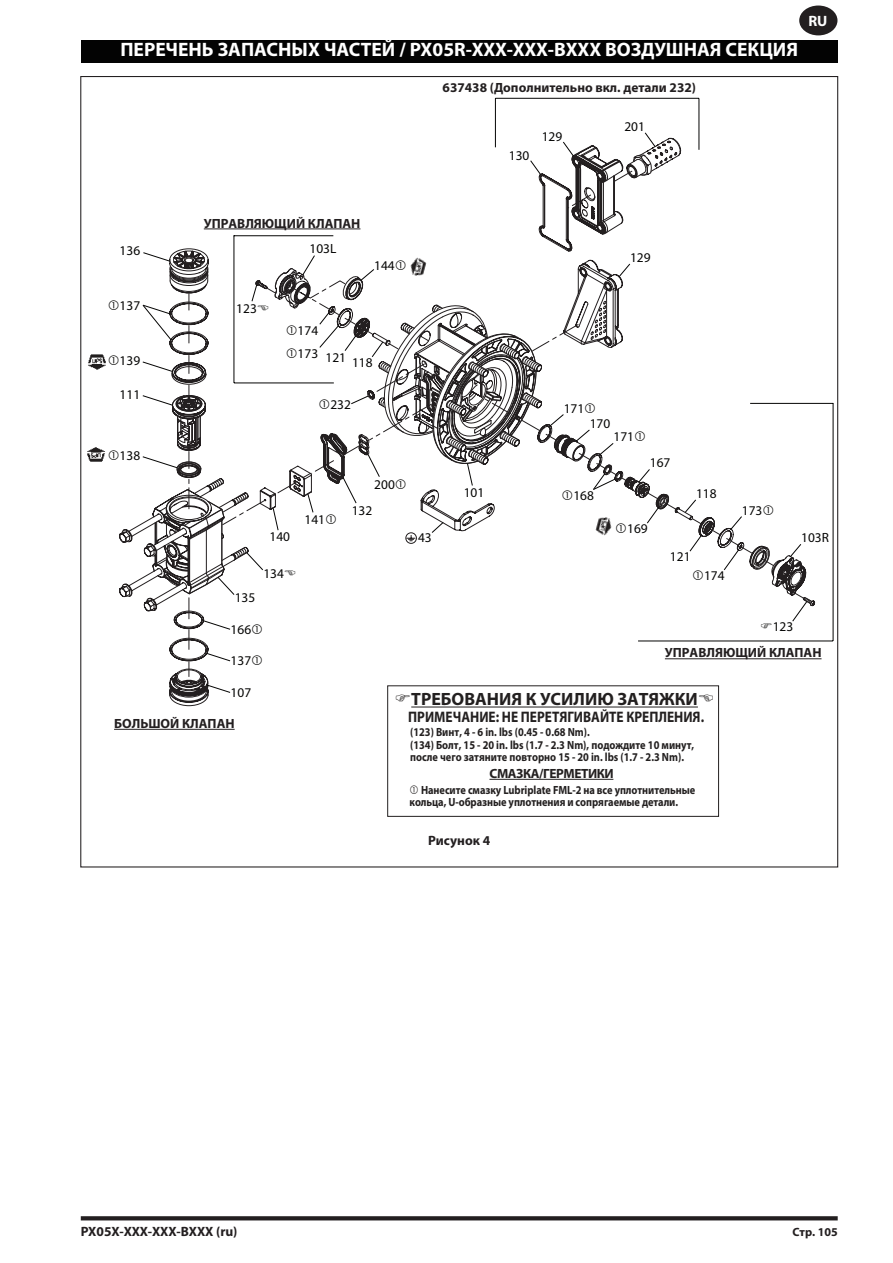
<style>
.page{position:relative;width:893px;height:1263px;background:#fff}
.page>*{position:absolute;margin:0;border:0;box-sizing:border-box;transform-origin:0 0}
.t1{font:700 19.5px "Myriad Pro";color:#fff}
.t2{font:700 17.85px "Myriad Pro";color:#232020}
.t3{font:700 15.3px "Myriad Pro";color:#232020;scale:.87 1}
.t4{font:700 15px "Myriad Pro";color:#fff}
.t5{font:700 13.5px "Myriad Pro";color:#231f20}
.t6{font:13.35px "Myriad Pro";color:#050504}
.t7{font:700 13.35px "Myriad Pro";color:#231f20}
.t8{font:700 13.35px "Myriad Pro";letter-spacing:-.03em;color:#232020}
.t9{font:700 12px "Myriad Pro";color:#231f20}
.t10{font:700 11.85px/12.5px "Myriad Pro";letter-spacing:-.005em;color:#232020;scale:.87 1}
</style>
<div class="page">
<svg style="left:81px;top:1216px;width:757px;height:4px;background:#2e2b2c"></svg>
<div style="left:799px;top:6px;width:38px;height:29px;background:#231f20;border-radius:50%"></div>
<div style="left:81px;top:40px;width:757px;height:22px;background:#030303"></div>
<img style="left:88px;top:354px;width:18px;height:16px">
<img style="left:87px;top:447px;width:18px;height:15px">
<hr style="left:665px;top:658px;width:156px;height:1px;background:#231f20">
<hr style="left:833px;top:403px;width:1px;height:238px;background:#050504">
<hr style="left:750px;top:403px;width:83px;height:1px;background:#050504">
<hr style="left:638px;top:641px;width:195px;height:1px;background:#050504">
<hr style="left:114px;top:729px;width:121px;height:1px;background:#231f20">
<hr style="left:489px;top:779px;width:124px;height:1px;background:#232020">
<hr style="left:411px;top:706px;width:287px;height:1px;background:#232020">
<div style="left:387px;top:686px;width:332px;height:130px;border:1px solid #232020"></div>
<svg style="left:119px;top:98px;width:692px;height:608px"></svg>
<h1 class="t1" style="left:120px;top:37px;width:679px">ПЕРЕЧЕНЬ ЗАПАСНЫХ ЧАСТЕЙ / PX05R-XXX-XXX-BXXX ВОЗДУШНАЯ СЕКЦИЯ</h1>
<p class="t7" style="left:443px;top:79px;width:255px">637438 (Дополнительно вкл. детали 232)</p>
<p class="t6" style="left:509px;top:147px;width:22px">130</p>
<p class="t6" style="left:542px;top:129px;width:22px">129</p>
<p class="t6" style="left:624px;top:118px;width:22px">201</p>
<p class="t4" style="left:808px;top:11px;width:21px">RU</p>
<p class="t7" style="left:204px;top:214px;width:158px">УПРАВЛЯЮЩИЙ КЛАПАН</p>
<p class="t6" style="left:120px;top:243px;width:22px">136</p>
<p class="t6" style="left:310px;top:240px;width:28px">103L</p>
<p class="t6" style="left:374px;top:257px;width:22px">144</p>
<p class="t6" style="left:630px;top:249px;width:22px">129</p>
<p class="t6" style="left:120px;top:297px;width:22px">137</p>
<p class="t6" style="left:236px;top:300px;width:22px">123</p>
<p class="t6" style="left:298px;top:322px;width:22px">174</p>
<p class="t6" style="left:120px;top:352px;width:22px">139</p>
<p class="t6" style="left:120px;top:386px;width:22px">111</p>
<p class="t6" style="left:298px;top:346px;width:22px">173</p>
<p class="t6" style="left:326px;top:349px;width:22px">121</p>
<p class="t6" style="left:352px;top:354px;width:22px">118</p>
<p class="t6" style="left:330px;top:396px;width:22px">232</p>
<p class="t6" style="left:564px;top:400px;width:22px">171</p>
<p class="t6" style="left:590px;top:415px;width:22px">170</p>
<p class="t6" style="left:613px;top:429px;width:22px">171</p>
<p class="t6" style="left:120px;top:447px;width:22px">138</p>
<p class="t6" style="left:650px;top:455px;width:22px">167</p>
<p class="t6" style="left:374px;top:476px;width:22px">200</p>
<p class="t6" style="left:464px;top:484px;width:22px">101</p>
<p class="t6" style="left:573px;top:487px;width:22px">168</p>
<p class="t6" style="left:696px;top:485px;width:22px">118</p>
<p class="t6" style="left:269px;top:528px;width:22px">140</p>
<p class="t6" style="left:235px;top:590px;width:22px">135</p>
<p class="t6" style="left:231px;top:621px;width:22px">166</p>
<p class="t6" style="left:231px;top:653px;width:22px">137</p>
<p class="t6" style="left:231px;top:684px;width:22px">107</p>
<p class="t7" style="left:114px;top:715px;width:122px">БОЛЬШОЙ КЛАПАН</p>
<p class="t6" style="left:263px;top:565px;width:22px">134</p>
<p class="t6" style="left:305px;top:512px;width:22px">141</p>
<p class="t6" style="left:352px;top:502px;width:22px">132</p>
<p class="t6" style="left:418px;top:530px;width:15px">43</p>
<p class="t6" style="left:627px;top:521px;width:22px">169</p>
<p class="t6" style="left:670px;top:549px;width:22px">121</p>
<p class="t6" style="left:704px;top:567px;width:22px">174</p>
<p class="t6" style="left:742px;top:502px;width:22px">173</p>
<p class="t6" style="left:801px;top:530px;width:29px">103R</p>
<p class="t6" style="left:773px;top:619px;width:22px">123</p>
<p class="t7" style="left:665px;top:644px;width:158px">УПРАВЛЯЮЩИЙ КЛАПАН</p>
<h2 class="t2" style="left:411px;top:687px;width:288px">ТРЕБОВАНИЯ К УСИЛИЮ ЗАТЯЖКИ</h2>
<p class="t3" style="left:408px;top:707px;width:342px">ПРИМЕЧАНИЕ: НЕ ПЕРЕТЯГИВАЙТЕ КРЕПЛЕНИЯ.</p>
<p class="t10" style="left:410px;top:726px;width:328px">(123) Винт, 4 - 6 in. lbs (0.45 - 0.68 Nm).<br>(134) Болт, 15 - 20 in. lbs (1.7 - 2.3 Nm), подождите 10 минут, после чего затяните повторно 15 - 20 in. lbs (1.7 - 2.3 Nm).</p>
<p class="t8" style="left:489px;top:765px;width:126px">СМАЗКА/ГЕРМЕТИКИ</p>
<p class="t10" style="left:410px;top:783px;width:330px;text-indent:12px">Нанесите смазку Lubriplate FML-2 на все уплотнительные кольца, U-образные уплотнения и сопрягаемые детали.</p>
<p class="t5" style="left:428px;top:832px;width:64px">Рисунок 4</p>
<p class="t5" style="left:81px;top:1223px;width:158px">PX05X-XXX-XXX-BXXX (ru)</p>
<p class="t9" style="left:793px;top:1223px;width:47px">Стр. 105</p>
</div>
